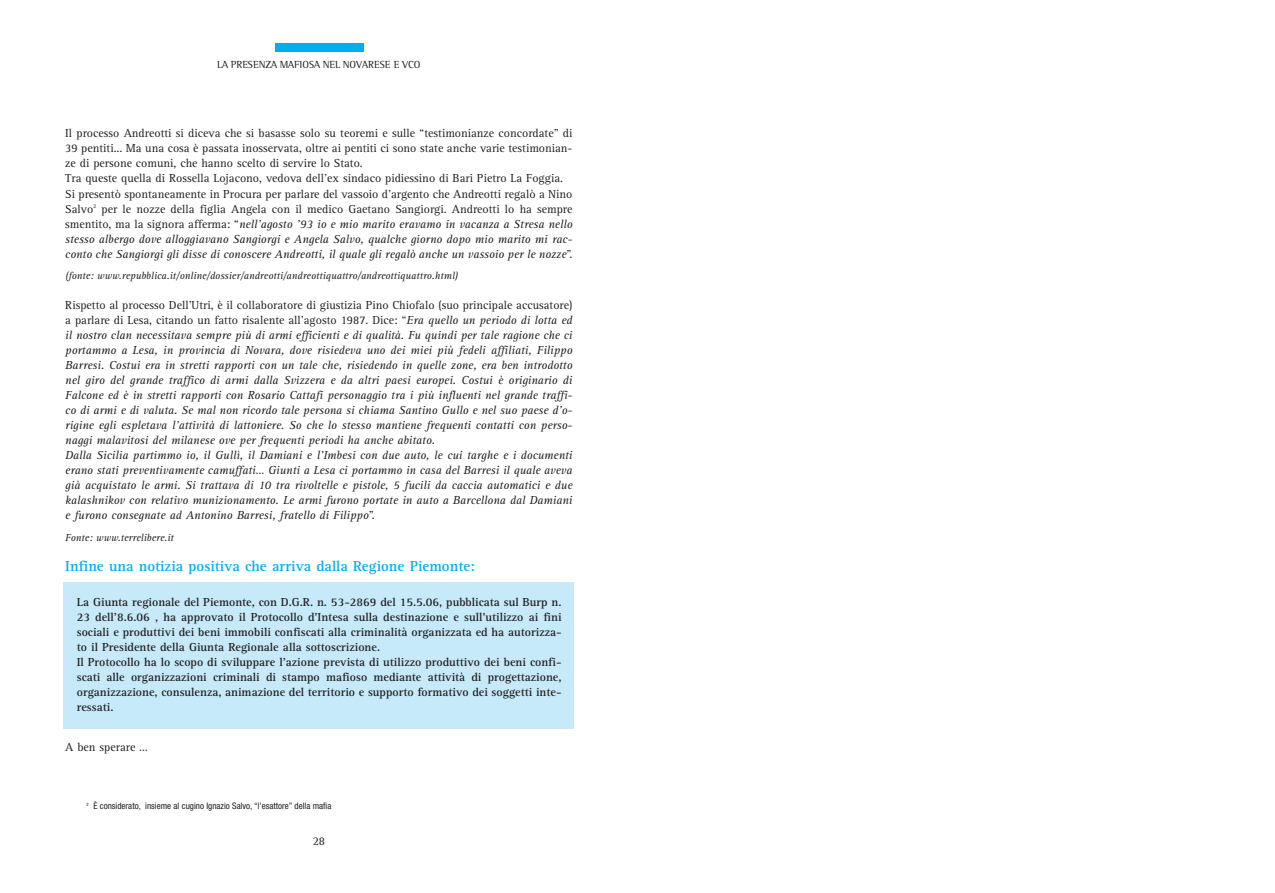
<style>
.page{position:relative;width:1275px;height:893px;background:#fff}
.page>*{position:absolute;margin:0;border:0;box-sizing:border-box;transform-origin:0 0}
.t1{font:700 15px "Rotis Serif";color:#00aeef}
.t2{font:italic 12px/15px "Rotis Serif";color:#231f20}
.t3{font:12px/15px "Rotis Serif";color:#231f20}
.t4{font:700 12px/15px "Rotis Serif";color:#231f20}
.t5{font:12px "Rotis Semi Serif";color:#231f20}
.t6{font:italic 10.5px "Rotis Serif";color:#231f20}
.t7{font:10.5px "Rotis Semi Serif";color:#231f20}
.t8{font:condensed 9px "Helvetica Neue";color:#231f20}
.s1{font-style:italic}
.s2{font-style:normal}
</style>
<div class="page">
<div style="left:64px;top:582px;width:510px;height:146px;background:#c6eafa"></div>
<div style="left:275px;top:43px;width:88px;height:8px;background:#00aeef"></div>
<p class="t7" style="left:217px;top:61px;width:205px">LA PRESENZA MAFIOSA NEL NOVARESE E VCO</p>
<p class="t3" style="left:65px;top:127px;width:509px">Il processo Andreotti si diceva che si basasse solo su teoremi e sulle “testimonianze concordate” di 39 pentiti... Ma una cosa è passata inosservata, oltre ai pentiti ci sono state anche varie testimonian&shy;ze di persone comuni, che hanno scelto di servire lo Stato.<br>Tra queste quella di Rossella Lojacono, vedova dell’ex sindaco pidiessino di Bari Pietro La Foggia.<br>Si presentò spontaneamente in Procura per parlare del vassoio d’argento che Andreotti regalò a Nino Salvo<sup>2</sup> per le nozze della figlia Angela con il medico Gaetano Sangiorgi. Andreotti lo ha sempre smentito, ma la signora afferma: “<span class="s1">nell’agosto ’93 io e mio marito eravamo in vacanza a Stresa nello stesso albergo dove alloggiavano Sangiorgi e Angela Salvo, qualche giorno dopo mio marito mi rac&shy;conto che Sangiorgi gli disse di conoscere Andreotti, il quale gli regalò anche un vassoio per le nozze</span>”.</p>
<p class="t6" style="left:65px;top:271px;width:394px">(fonte: www.repubblica.it/online/dossier/andreotti/andreottiquattro/andreottiquattro.html)</p>
<p class="t2" style="left:65px;top:298px;width:509px"><span class="s2">Rispetto al processo Dell’Utri, è il collaboratore di giustizia Pino Chiofalo (suo principale accusatore) a parlare di Lesa, citando un fatto risalente all’agosto 1987. Dice: “</span>Era quello un periodo di lotta ed il nostro clan necessitava sempre più di armi efficienti e di qualità. Fu quindi per tale ragione che ci portammo a Lesa, in provincia di Novara, dove risiedeva uno dei miei più fedeli affiliati, Filippo Barresi. Costui era in stretti rapporti con un tale che, risiedendo in quelle zone, era ben introdotto nel giro del grande traffico di armi dalla Svizzera e da altri paesi europei. Costui è originario di Falcone ed è in stretti rapporti con Rosario Cattafi personaggio tra i più influenti nel grande traffi&shy;co di armi e di valuta. Se mal non ricordo tale persona si chiama Santino Gullo e nel suo paese d’o&shy;rigine egli espletava l’attività di lattoniere. So che lo stesso mantiene frequenti contatti con perso&shy;naggi malavitosi del milanese ove per frequenti periodi ha anche abitato.<br>Dalla Sicilia partimmo io, il Gullì, il Damiani e l’Imbesi con due auto, le cui targhe e i documenti erano stati preventivamente camuffati… Giunti a Lesa ci portammo in casa del Barresi il quale aveva già acquistato le armi. Si trattava di 10 tra rivoltelle e pistole, 5 fucili da caccia automatici e due kalashnikov con relativo munizionamento. Le armi furono portate in auto a Barcellona dal Damiani e furono consegnate ad Antonino Barresi, fratello di Filippo<span class="s2">”.</span></p>
<p class="t6" style="left:65px;top:534px;width:110px">Fonte: www.terrelibere.it</p>
<p class="t1" style="left:65px;top:560px;width:411px">Infine una notizia positiva che arriva dalla Regione Piemonte:</p>
<p class="t4" style="left:77px;top:595px;width:486px">La Giunta regionale del Piemonte, con D.G.R. n. 53-2869 del 15.5.06, pubblicata sul Burp n.<br>23 dell'8.6.06 , ha approvato il Protocollo d'Intesa sulla destinazione e sull'utilizzo ai fini sociali e produttivi dei beni immobili confiscati alla criminalità organizzata ed ha autorizza&shy;to il Presidente della Giunta Regionale alla sottoscrizione.<br>Il Protocollo ha lo scopo di sviluppare l'azione prevista di utilizzo produttivo dei beni confi&shy;scati alle organizzazioni criminali di stampo mafioso mediante attività di progettazione, organizzazione, consulenza, animazione del territorio e supporto formativo dei soggetti inte&shy;ressati.</p>
<p class="t3" style="left:65px;top:740px;width:84px">A ben sperare …</p>
<p class="t8" style="left:87px;top:802px;width:246px"><sup>2</sup> È considerato, insieme al cugino Ignazio Salvo, “l’esattore” della mafia</p>
<p class="t5" style="left:313px;top:836px;width:14px">28</p>
</div>
